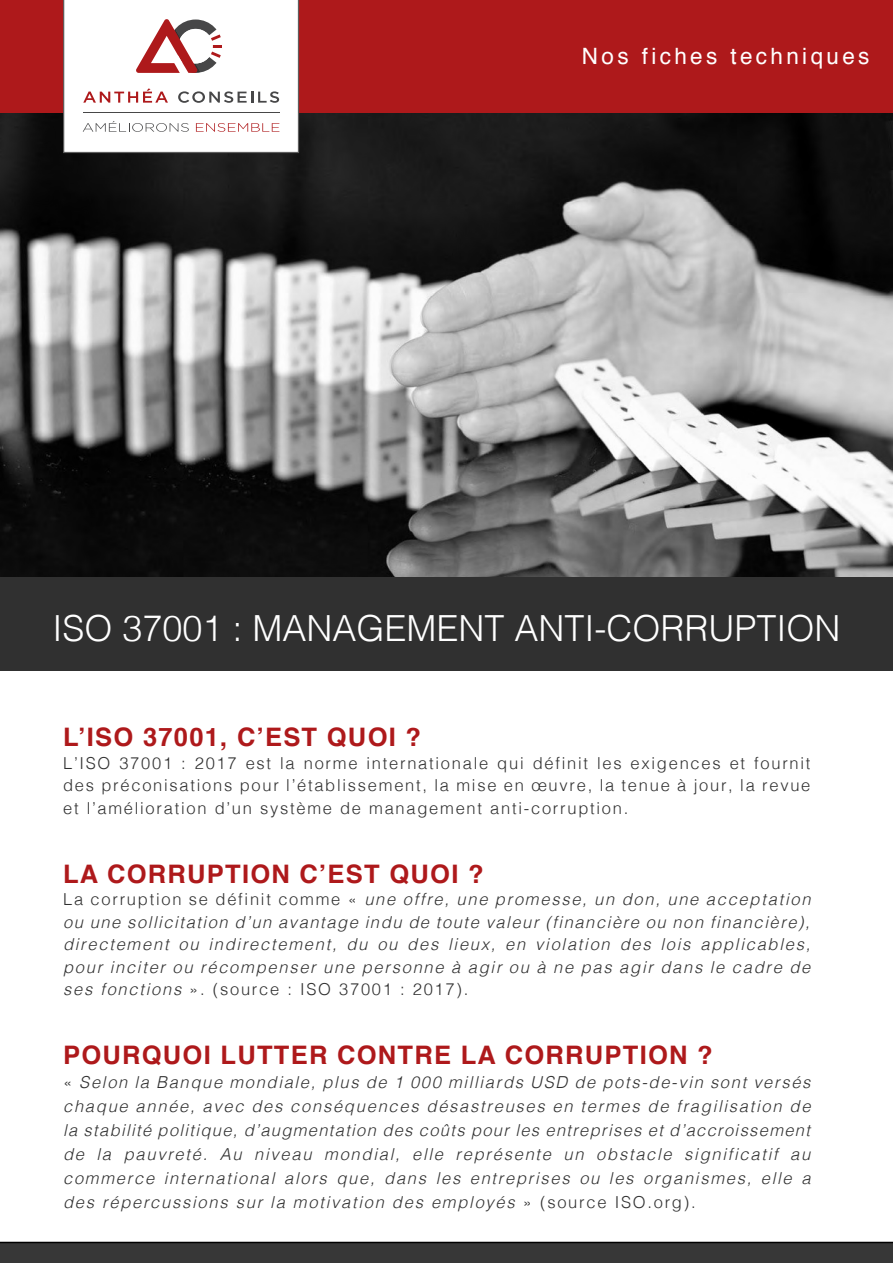
<style>
.page{position:relative;width:893px;height:1263px;background:#fff}
.page>*{position:absolute;margin:0;border:0;box-sizing:border-box;transform-origin:0 0}
.t1{font:300 36px "Helvetica";color:#fff}
.t2{font:700 25.5px "Helvetica";letter-spacing:.05em;color:#ae191b}
.t3{font:22.5px "Helvetica";letter-spacing:.15em;color:#fff}
.t4{font:italic 300 16.5px/24px "Helvetica";letter-spacing:.105em;color:#303030;text-align:justify}
.t5{font:300 16.5px/22.5px "Helvetica";letter-spacing:.105em;color:#303030;text-align:justify}
.s1{font-style:normal}
</style>
<div class="page">
<svg style="left:0;top:113px;width:893px;height:463px;background:#6c6c6c"></svg>
<div style="left:0;top:576px;width:893px;height:94px;background:#303030"></div>
<svg style="left:0;top:1242px;width:893px;height:21px;background:#333"></svg>
<div style="left:0;top:0;width:893px;height:113px;background:#ae191b"></div>
<svg style="left:63px;top:0;width:236px;height:153px"></svg>
<h3 class="t3" style="left:582px;top:39px;width:289px">Nos fiches techniques</h3>
<h1 class="t1" style="left:52px;top:597px;width:790px">ISO 37001 : MANAGEMENT ANTI-CORRUPTION</h1>
<h2 class="t2" style="left:63px;top:717px;width:359px">L’ISO 37001, C’EST QUOI ?</h2>
<p class="t5" style="left:63px;top:750px;width:749px">L’ISO 37001 : 2017 est la norme internationale qui définit les exigences et fournit des préconisations pour l’établissement, la mise en œuvre, la tenue à jour, la revue et l’amélioration d’un système de management anti-corruption.</p>
<h2 class="t2" style="left:63px;top:853px;width:422px">LA CORRUPTION C’EST QUOI ?</h2>
<p class="t4" style="left:63px;top:887px;width:749px;line-height:22.5px"><span class="s1">La corruption se définit comme «</span> une offre, une promesse, un don, une acceptation ou une sollicitation d’un avantage indu de toute valeur (financière ou non financière), directement ou indirectement, du ou des lieux, en violation des lois applicables, pour inciter ou récompenser une personne à agir ou à ne pas agir dans le cadre de ses fonctions <span class="s1">». (source : ISO 37001 : 2017).</span></p>
<h2 class="t2" style="left:63px;top:1034px;width:651px">POURQUOI LUTTER CONTRE LA CORRUPTION ?</h2>
<p class="t4" style="left:63px;top:1069px;width:749px"><span class="s1">«</span> Selon la Banque mondiale, plus de 1 000 milliards USD de pots-de-vin sont versés chaque année, avec des conséquences désastreuses en termes de fragilisation de la stabilité politique, d’augmentation des coûts pour les entreprises et d’accroissement de la pauvreté. Au niveau mondial, elle représente un obstacle significatif au commerce international alors que, dans les entreprises ou les organismes, elle a des répercussions sur la motivation des employés <span class="s1">» (source ISO.org).</span></p>
</div>
